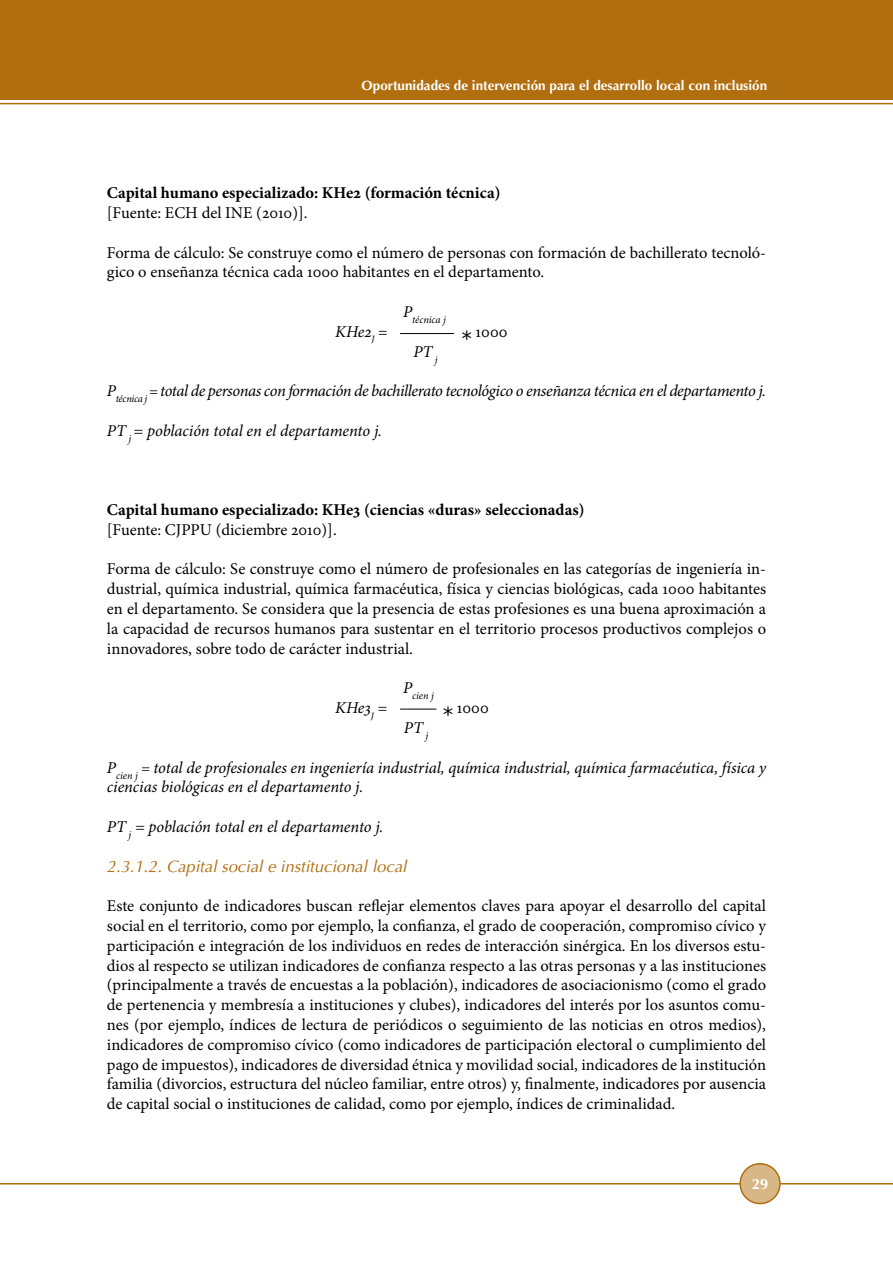
<style>
.page{position:relative;width:893px;height:1263px;background:#fff}
.page>*{position:absolute;margin:0;border:0;box-sizing:border-box;transform-origin:0 0}
.t1{font:16.5px/19.8px "Minion Pro";color:#000;text-align:justify}
.t2{font:italic 16.5px/19.8px "Minion Pro";letter-spacing:-.01em;color:#000}
.t3{font:700 16.5px "Minion Pro";color:#000}
.t4{font:italic 16.5px "Optima";color:#b06e0e}
.t5{font:700 15px "Optima";color:#fff}
.t6{font:700 13.5px "Optima";color:#fff}
.t7{font:italic 10.5px "Minion Pro";letter-spacing:-.005em;color:#000}
.s1{font-style:normal}
.s2{font-family:"Menlo"}
.s3{font-size:15px}
</style>
<div class="page">
<div style="left:740px;top:1164px;width:40px;height:39px;background:#d7b786;border-radius:50%"></div>
<div style="left:739px;top:1163px;width:42px;height:41px;border:2px solid #b06e0e;border-radius:50%"></div>
<hr style="left:0;top:1183px;width:740px;height:1px;background:#b06e0e">
<hr style="left:781px;top:1183px;width:112px;height:1px;background:#b06e0e">
<hr style="left:0;top:103px;width:893px;height:1px;background:#b06e0e">
<div style="left:0;top:0;width:893px;height:99px;background:#b06e0e"></div>
<hr style="left:400px;top:333px;width:54px;height:1px;background:#000">
<hr style="left:400px;top:709px;width:36px;height:1px;background:#000">
<p class="t6" style="left:362px;top:78px;width:407px">Oportunidades de intervención para el desarrollo local con inclusión</p>
<p class="t3" style="left:107px;top:181px;width:395px">Capital humano especializado: KHe2 (formación técnica)</p>
<p class="t1" style="left:107px;top:203px;width:202px">[Fuente: ECH del INE (2010)].</p>
<p class="t1" style="left:107px;top:243px;width:661px">Forma de cálculo: Se construye como el número de personas con formación de bachillerato tecnoló&shy;gico o enseñanza técnica cada 1000 habitantes en el departamento.</p>
<p class="t7" style="left:403px;top:312px;width:45px"><sup>P</sup>técnica j</p>
<p class="t2" style="left:413px;top:341px;width:26px">PT <sub>j</sub></p>
<p class="t2" style="left:335px;top:322px;width:54px">KHe2<sub>J</sub> <span class="s1">=</span></p>
<p class="t1" style="left:462px;top:322px;width:47px"><span class="s2">∗</span> 1000</p>
<p class="t2" style="left:107px;top:381px;width:661px">P<sub>técnica</sub> <sub>j</sub> <span class="s3">=</span> total de personas con formación de bachillerato tecnológico o enseñanza técnica en el departamento j.</p>
<p class="t2" style="left:107px;top:421px;width:277px">PT <sub>j</sub> = población total en el departamento j.</p>
<p class="t3" style="left:107px;top:498px;width:479px">Capital humano especializado: KHe3 (ciencias «duras» seleccionadas)</p>
<p class="t1" style="left:107px;top:520px;width:231px">[Fuente: CJPPU (diciembre 2010)].</p>
<p class="t1" style="left:107px;top:559px;width:661px">Forma de cálculo: Se construye como el número de profesionales en las categorías de ingeniería in&shy;dustrial, química industrial, química farmacéutica, física y ciencias biológicas, cada 1000 habitantes en el departamento. Se considera que la presencia de estas profesiones es una buena aproximación a la capacidad de recursos humanos para sustentar en el territorio procesos productivos complejos o innovadores, sobre todo de carácter industrial.</p>
<p class="t7" style="left:403px;top:689px;width:33px"><sup>P</sup>cien j</p>
<p class="t2" style="left:404px;top:718px;width:26px">PT <sub>j</sub></p>
<p class="t2" style="left:335px;top:698px;width:54px">KHe3<sub>J</sub> <span class="s1">=</span></p>
<p class="t1" style="left:443px;top:698px;width:47px"><span class="s2">∗</span> 1000</p>
<p class="t2" style="left:107px;top:757px;width:661px">P<sub>cien</sub> <sub>j</sub> <span class="s3">=</span> total de profesionales en ingeniería industrial, química industrial, química farmacéutica, física y ciencias biológicas en el departamento j.</p>
<p class="t2" style="left:107px;top:817px;width:278px">PT <sub>j</sub> = población total en el departamento j.</p>
<p class="t4" style="left:107px;top:856px;width:301px">2.3.1.2. Capital social e institucional local</p>
<p class="t1" style="left:107px;top:896px;width:661px">Este conjunto de indicadores buscan reflejar elementos claves para apoyar el desarrollo del capital social en el territorio, como por ejemplo, la confianza, el grado de cooperación, compromiso cívico y participación e integración de los individuos en redes de interacción sinérgica. En los diversos estu&shy;dios al respecto se utilizan indicadores de confianza respecto a las otras personas y a las instituciones (principalmente a través de encuestas a la población), indicadores de asociacionismo (como el grado de pertenencia y membresía a instituciones y clubes), indicadores del interés por los asuntos comu&shy;nes (por ejemplo, índices de lectura de periódicos o seguimiento de las noticias en otros medios), indicadores de compromiso cívico (como indicadores de participación electoral o cumplimiento del pago de impuestos), indicadores de diversidad étnica y movilidad social, indicadores de la institución familia (divorcios, estructura del núcleo familiar, entre otros) y, finalmente, indicadores por ausencia de capital social o instituciones de calidad, como por ejemplo, índices de criminalidad.</p>
<p class="t5" style="left:752px;top:1175px;width:18px">29</p>
</div>
